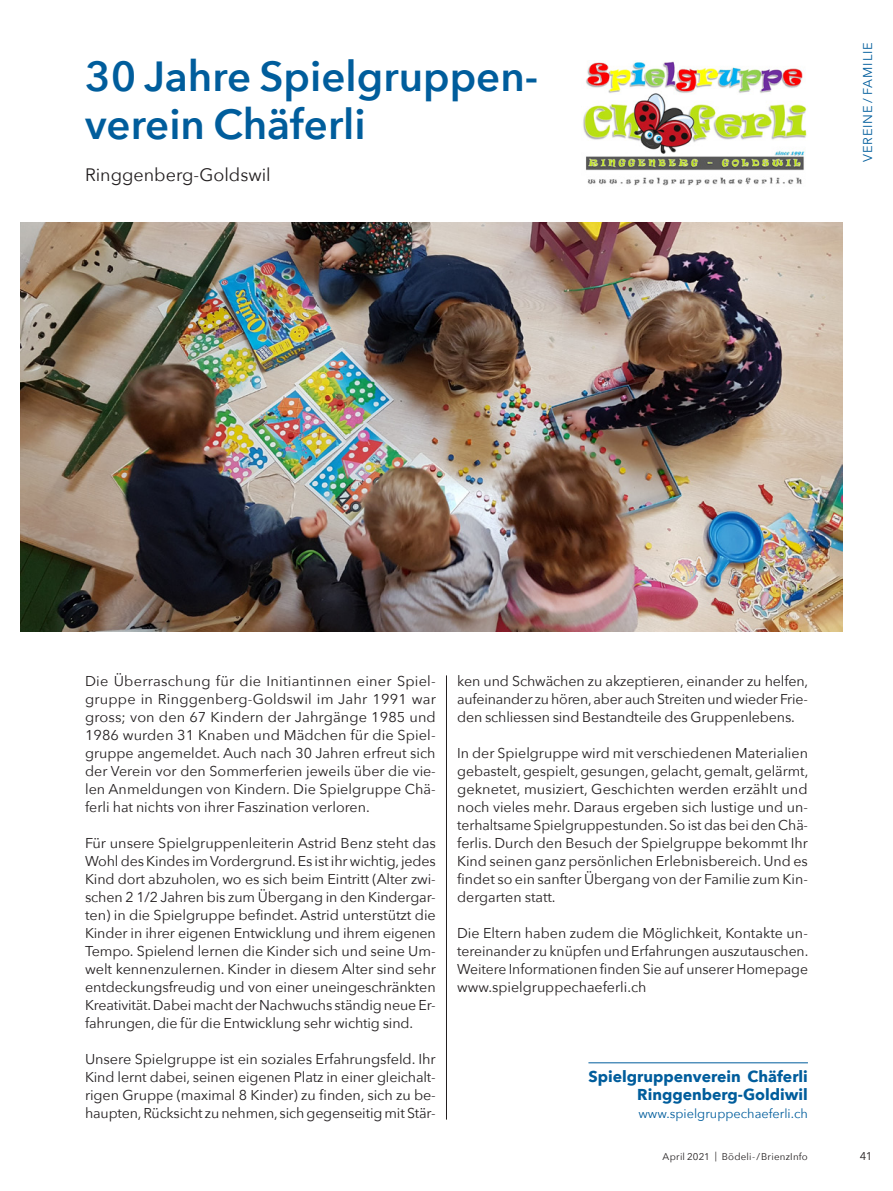
<style>
.page{position:relative;width:893px;height:1191px;background:#fff}
.page>*{position:absolute;margin:0;border:0;box-sizing:border-box;transform-origin:0 0}
.Titel{font:600 42px/48px "Avenir Next";color:#005d9c}
.Lead{font:18px "Avenir Next";color:#231f20}
.Kasten_Titel{font:700 15.75px/18px "Avenir Next";color:#005d9c;text-align:right}
.Grundtext{font:14.25px/18px "Avenir Next";letter-spacing:-.01em;color:#231f20;text-align:justify}
.Kasten_GT{font:12.75px "Avenir Next";color:#005d9c}
.Rubriktitel{font:12.75px "Avenir Next";letter-spacing:.07em;color:#005d9c}
.t1{font:11.25px "Avenir Next";color:#231f20}
.t2{font:9.75px "Avenir Next";letter-spacing:.02em;color:#231f20}
</style>
<div class="page">
<hr style="left:446px;top:675px;width:1px;height:444px;background:#231f20">
<img style="left:21px;top:223px;width:821px;height:408px">
<img style="left:583px;top:61px;width:224px;height:125px">
<hr style="left:588px;top:1062px;width:220px;height:1px;background:#005d9c">
<p class="Titel" style="left:85px;top:51px;width:455px">30 Jahre Spielgruppen&shy;verein Chäferli</p>
<p class="Lead" style="left:85px;top:159px;width:187px">Ringgenberg-Goldswil</p>
<p class="Rubriktitel" style="left:857px;top:162px;width:121px;rotate:-90deg">VEREINE / FAMILIE</p>
<p class="Grundtext" style="left:85px;top:671px;width:352px">Die Überraschung für die Initiantinnen einer Spiel&shy;gruppe in Ringgenberg-Goldswil im Jahr 1991 war gross; von den 67 Kindern der Jahrgänge 1985 und 1986 wurden 31 Knaben und Mädchen für die Spiel&shy;gruppe angemeldet. Auch nach 30 Jahren erfreut sich der Verein vor den Sommerferien jeweils über die vie&shy;len Anmeldungen von Kindern. Die Spielgruppe Chä&shy;ferli hat nichts von ihrer Faszination verloren.</p>
<p class="Grundtext" style="left:85px;top:833px;width:352px">Für unsere Spielgruppenleiterin Astrid Benz steht das Wohl des Kindes im Vordergrund. Es ist ihr wichtig, jedes Kind dort abzuholen, wo es sich beim Eintritt (Alter zwi&shy;schen 2 1/2 Jahren bis zum Übergang in den Kindergar&shy;ten) in die Spielgruppe befindet. Astrid unterstützt die Kinder in ihrer eigenen Entwicklung und ihrem eigenen Tempo. Spielend lernen die Kinder sich und seine Um&shy;welt kennenzulernen. Kinder in diesem Alter sind sehr entdeckungsfreudig und von einer uneingeschränkten Kreativität. Dabei macht der Nachwuchs ständig neue Er&shy;fahrungen, die für die Entwicklung sehr wichtig sind.</p>
<p class="Grundtext" style="left:85px;top:1049px;width:352px">Unsere Spielgruppe ist ein soziales Erfahrungsfeld. Ihr Kind lernt dabei, seinen eigenen Platz in einer gleichalt&shy;rigen Gruppe (maximal 8 Kinder) zu finden, sich zu be&shy;haupten, Rücksicht zu nehmen, sich gegenseitig mit Stär-</p>
<p class="Grundtext" style="left:457px;top:671px;width:353px">ken und Schwächen zu akzeptieren, einander zu helfen, aufeinander zu hören, aber auch Streiten und wieder Frie&shy;den schliessen sind Bestandteile des Gruppenlebens.</p>
<p class="Grundtext" style="left:457px;top:743px;width:353px">In der Spielgruppe wird mit verschiedenen Materialien gebastelt, gespielt, gesungen, gelacht, gemalt, gelärmt, geknetet, musiziert, Geschichten werden erzählt und noch vieles mehr. Daraus ergeben sich lustige und un&shy;terhaltsame Spielgruppestunden. So ist das bei den Chä&shy;ferlis. Durch den Besuch der Spielgruppe bekommt Ihr Kind seinen ganz persönlichen Erlebnisbereich. Und es findet so ein sanfter Übergang von der Familie zum Kin&shy;dergarten statt.</p>
<p class="Grundtext" style="left:457px;top:923px;width:353px">Die Eltern haben zudem die Möglichkeit, Kontakte un&shy;tereinander zu knüpfen und Erfahrungen auszutauschen.<br>Weitere Informationen finden Sie auf unserer Homepage www.spielgruppechaeferli.ch</p>
<p class="Kasten_Titel" style="left:588px;top:1067px;width:221px">Spielgruppenverein Chäferli<br>Ringgenberg-Goldiwil</p>
<p class="Kasten_GT" style="left:638px;top:1103px;width:171px">www.spielgruppechaeferli.ch</p>
<p class="t2" style="left:663px;top:1148px;width:147px">April 2021 | Bödeli-/BrienzInfo</p>
<p class="t1" style="left:860px;top:1147px;width:14px">41</p>
</div>
